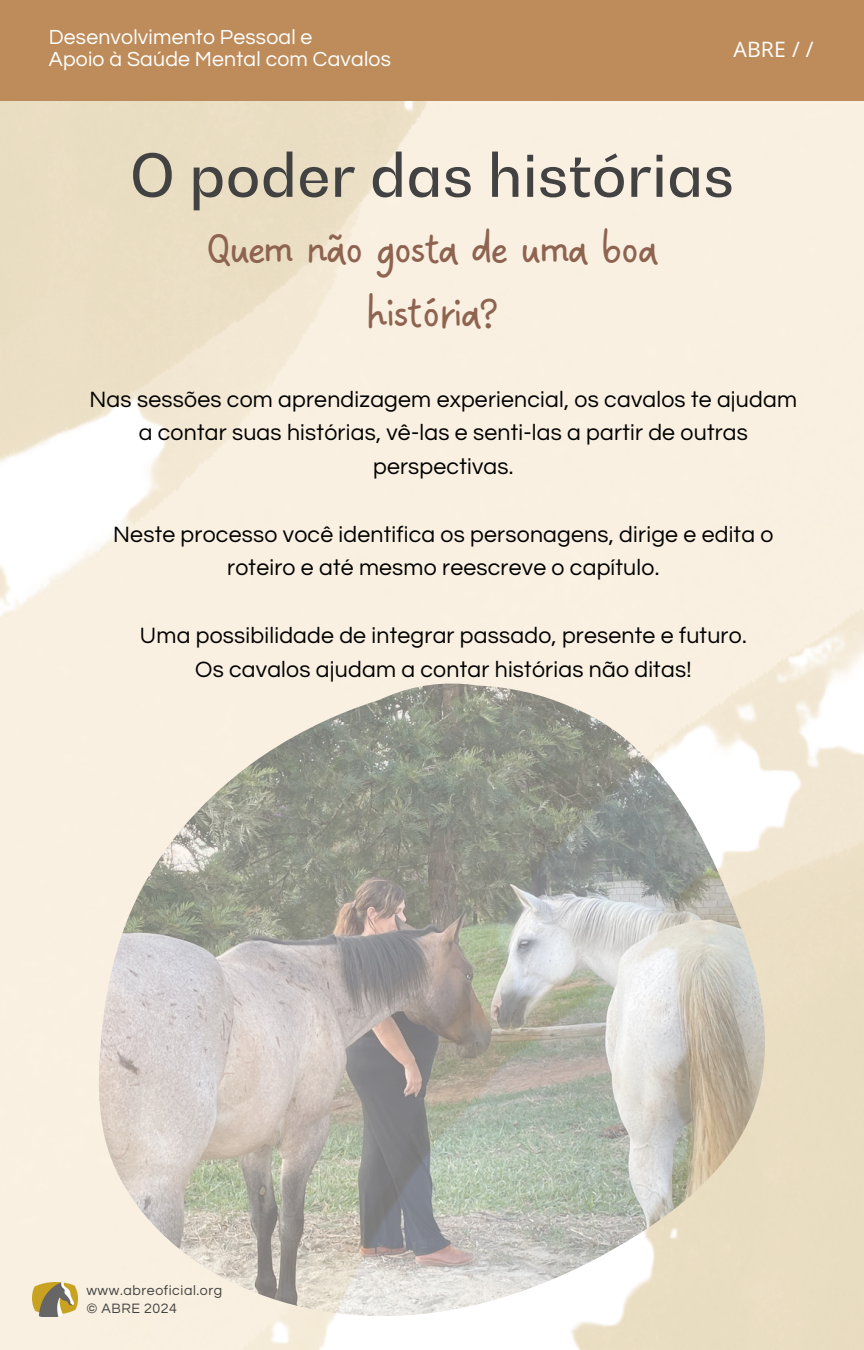
<style>
.page{position:relative;width:864px;height:1350px;background:#fff}
.page>*{position:absolute;margin:0;border:0;box-sizing:border-box;transform-origin:0 0}
.t1{font:500 58.95px "Bw Gradual DEMO";letter-spacing:.01em;color:#424242}
.t2{font:46.35px/64.1px "DO Sans Regular Alt";letter-spacing:-.09em;color:#8e6350;text-align:center}
.t3{font:22.95px/33.8px "Questrial";letter-spacing:.01em;color:#000;text-align:center}
.t4{font:21.15px/22.1px "Questrial";letter-spacing:.01em;color:#fff}
.t5{font:21.15px "Open Sans";color:#fff}
.t6{font:14.17px "Questrial";letter-spacing:.04em;color:#424242}
</style>
<div class="page">
<img style="left:0;top:101px;width:864px;height:1249px">
<img style="left:99px;top:684px;width:667px;height:632px">
<div style="left:0;top:0;width:864px;height:101px;background:#bd8c5a"></div>
<img style="left:32px;top:1282px;width:46px;height:34px">
<p class="t4" style="left:49px;top:27px;width:344px">Desenvolvimento Pessoal e<br>Apoio à Saúde Mental com Cavalos</p>
<h4 class="t5" style="left:733px;top:34px;width:82px">ABRE / /</h4>
<h2 class="t1" style="left:130px;top:140px;width:605px">O poder das histórias</h2>
<p class="t2" style="left:205px;top:219px;width:456px">Quem não gosta de uma boa história?</p>
<h4 class="t3" style="left:90px;top:383px;width:709px">Nas sessões com aprendizagem experiencial, os cavalos te ajudam a contar suas histórias, vê-las e senti-las a partir de outras perspectivas.</h4>
<h4 class="t3" style="left:113px;top:518px;width:662px">Neste processo você identifica os personagens, dirige e edita o roteiro e até mesmo reescreve o capítulo.</h4>
<h4 class="t3" style="left:140px;top:619px;width:608px">Uma possibilidade de integrar passado, presente e futuro.<br>Os cavalos ajudam a contar histórias não ditas!</h4>
<h3 class="t6" style="left:86px;top:1283px;width:137px">www.abreoficial.org</h3>
<h1 class="t6" style="left:86px;top:1301px;width:92px">© ABRE 2024</h1>
</div>
